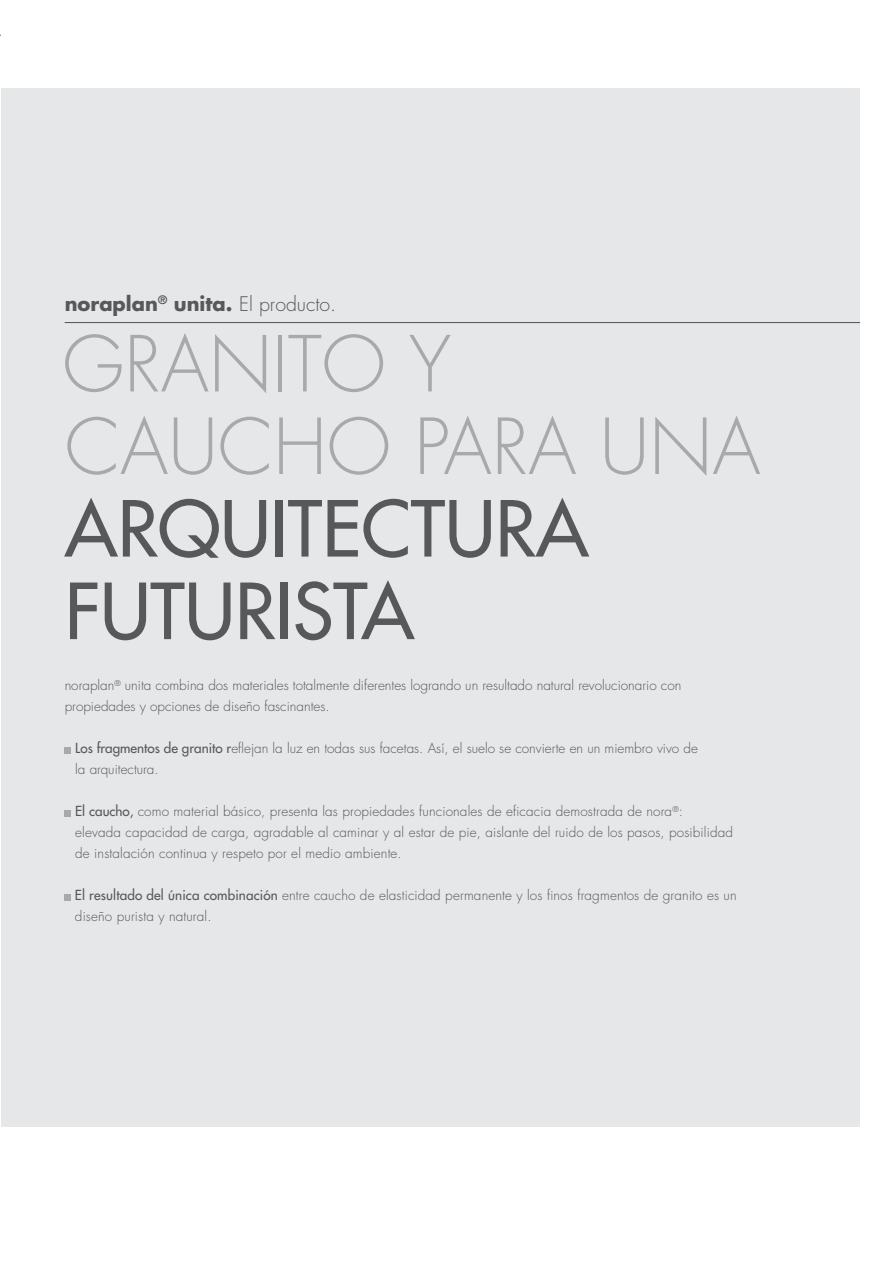
<style>
.page{position:relative;width:894px;height:1264px;background:#fff}
.page>*{position:absolute;margin:0;border:0;box-sizing:border-box;transform-origin:0 0}
.t1{font:300 75px/82.5px "Futura";color:#a8a9ad}
.t2{font:75px/82.5px "Futura";color:#57585a}
.t3{font:700 19.5px "Futura";color:#57585a}
.t4{font:300 13.5px/21px "Futura";letter-spacing:.01em;color:#57585a}
.s1{font-weight:300}
.s2{font-weight:400}
</style>
<div class="page">
<div style="left:2px;top:88px;width:858px;height:1037px;background:#e6e7e9"></div>
<div style="left:65px;top:746px;width:6px;height:7px;background:#a8a9ad"></div>
<div style="left:65px;top:809px;width:6px;height:7px;background:#a8a9ad"></div>
<div style="left:65px;top:893px;width:6px;height:7px;background:#a8a9ad"></div>
<hr style="left:65px;top:322px;width:795px;height:1px;background:#57585a">
<h2 class="t3" style="left:65px;top:294px;width:273px">noraplan<sup>®</sup> unita. <span class="s1">El producto.</span></h2>
<h1 class="t1" style="left:62px;top:329px;width:699px">GRANITO Y<br>CAUCHO PARA UNA</h1>
<h1 class="t2" style="left:65px;top:492px;width:525px">ARQUITECTURA<br>FUTURISTA</h1>
<p class="t4" style="left:65px;top:676px;width:618px">noraplan<sup>®</sup> unita combina dos materiales totalmente diferentes logrando un resultado natural revolucionario con propiedades y opciones de diseño fascinantes.</p>
<p class="t4" style="left:75px;top:739px;width:624px"><span class="s2">Los fragmentos de granito r</span>eflejan la luz en todas sus facetas. Así, el suelo se convierte en un miembro vivo de la arquitectura.</p>
<p class="t4" style="left:75px;top:802px;width:659px"><span class="s2">El caucho,</span> como material básico, presenta las propiedades funcionales de eficacia demostrada de nora<sup>®</sup>:<br>elevada capacidad de carga, agradable al caminar y al estar de pie, aislante del ruido de los pasos, posibilidad de instalación continua y respeto por el medio ambiente.</p>
<p class="t4" style="left:75px;top:886px;width:663px"><span class="s2">El resultado del única combinación</span> entre caucho de elasticidad permanente y los finos fragmentos de granito es un diseño purista y natural.</p>
</div>
